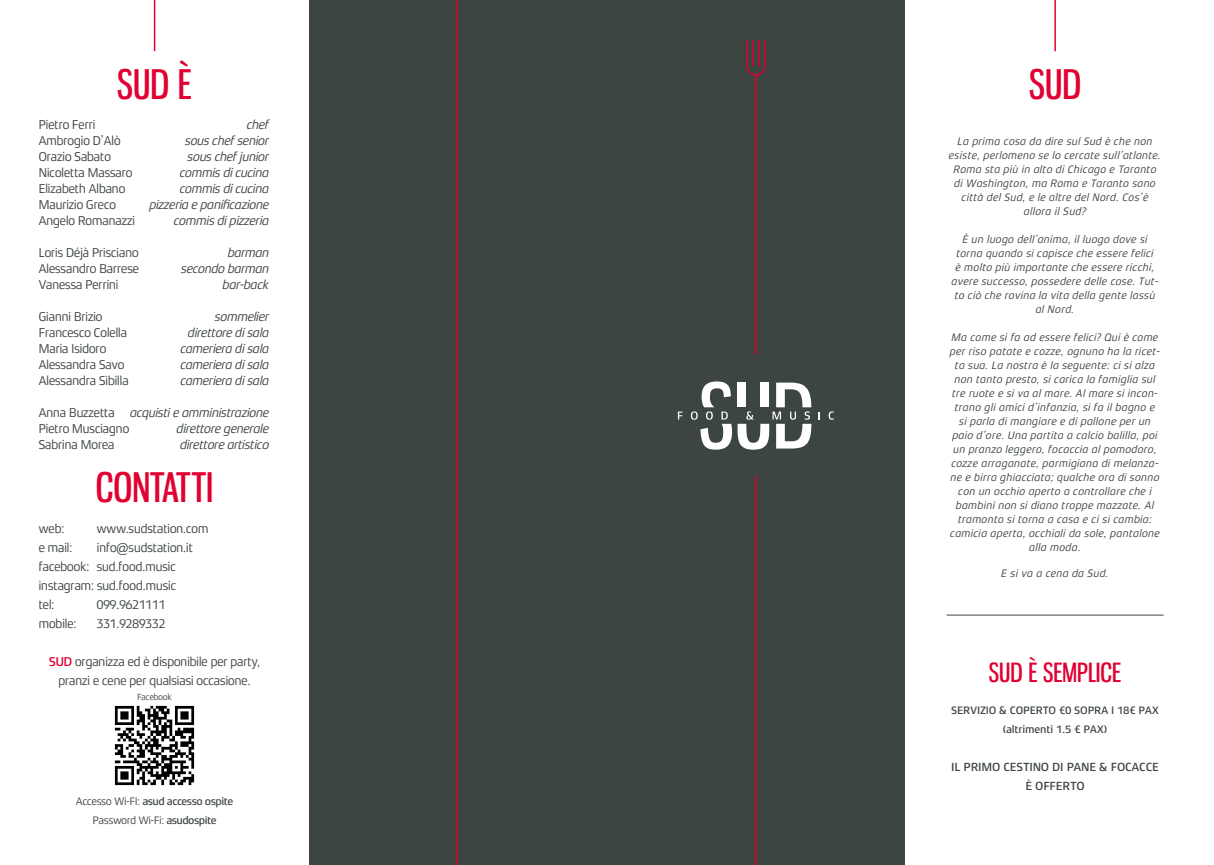
<style>
.page{position:relative;width:1214px;height:865px;background:#fff}
.page>*{position:absolute;margin:0;border:0;box-sizing:border-box;transform-origin:0 0}
.t1{font:40px "Gnuolane Rg";color:#e00031}
.t2{font:26px "Gnuolane Rg";color:#e00031}
.t3{font:13px/19px "Xenois Sans";letter-spacing:-.05em;color:#3d4543;text-align:center}
.t4{font:italic 13px "Xenois Sans";letter-spacing:-.05em;color:#3d4543}
.t5{font:500 12px/19px "Xenois Sans";letter-spacing:-.02em;color:#3d4543;text-align:center}
.t6{font:italic 11px/14px "Xenois Sans";color:#3d4543;text-align:center}
.t7{font:500 11px/19px "Xenois Sans";letter-spacing:-.02em;color:#3d4543;text-align:center}
.t8{font:500 11px "Xenois Sans";letter-spacing:-.05em;color:#3d4543}
.t9{font:11px "Xenois Sans";letter-spacing:-.05em;color:#3d4543}
.t10{font:9px "Xenois Sans";letter-spacing:-.05em;color:#3d4543}
.s1{font-style:normal}
.s2{font-weight:500;color:#e00031}
.s3{font-weight:400}
.s4{font-weight:500}
</style>
<div class="page">
<div style="left:607px;top:0;width:297px;height:865px;background:#3d4543"></div>
<div style="left:309px;top:0;width:298px;height:865px;background:#3d4543"></div>
<hr style="left:755px;top:476px;width:1px;height:389px;background:#e00031">
<svg style="left:677px;top:411px;width:5px;height:8px"></svg>
<svg style="left:690px;top:381px;width:121px;height:68px"></svg>
<svg style="left:828px;top:411px;width:5px;height:8px"></svg>
<svg style="left:746px;top:40px;width:20px;height:315px"></svg>
<hr style="left:456px;top:0;width:2px;height:865px;background:#e00031">
<hr style="left:1054px;top:0;width:1px;height:51px;background:#e00031">
<hr style="left:946px;top:614px;width:217px;height:1px;background:#3d4543">
<hr style="left:154px;top:0;width:1px;height:51px;background:#e00031">
<img style="left:114px;top:705px;width:81px;height:81px">
<p class="t1" style="left:117px;top:60px;width:76px">SUD È</p>
<p class="t3" style="left:38px;top:115px;width:59px">Pietro Ferri</p>
<p class="t4" style="left:247px;top:117px;width:24px">chef</p>
<p class="t3" style="left:38px;top:131px;width:84px">Ambrogio D’Alò</p>
<p class="t4" style="left:185px;top:133px;width:86px">sous chef senior</p>
<p class="t3" style="left:38px;top:147px;width:74px">Orazio Sabato</p>
<p class="t4" style="left:188px;top:149px;width:83px">sous chef junior</p>
<p class="t3" style="left:38px;top:163px;width:96px">Nicoletta Massaro</p>
<p class="t4" style="left:180px;top:165px;width:91px">commis di cucina</p>
<p class="t3" style="left:38px;top:179px;width:89px">Elizabeth Albano</p>
<p class="t4" style="left:180px;top:181px;width:91px">commis di cucina</p>
<p class="t3" style="left:38px;top:195px;width:79px">Maurizio Greco</p>
<p class="t4" style="left:149px;top:197px;width:122px">pizzeria e panificazione</p>
<p class="t3" style="left:38px;top:211px;width:98px">Angelo Romanazzi</p>
<p class="t4" style="left:174px;top:213px;width:97px">commis di pizzeria</p>
<p class="t3" style="left:38px;top:243px;width:102px">Loris Déjà Prisciano</p>
<p class="t4" style="left:228px;top:245px;width:43px">barman</p>
<p class="t3" style="left:38px;top:259px;width:102px">Alessandro Barrese</p>
<p class="t4" style="left:181px;top:261px;width:90px">secondo barman</p>
<p class="t3" style="left:38px;top:275px;width:82px">Vanessa Perrini</p>
<p class="t4" style="left:222px;top:277px;width:48px">bar-back</p>
<p class="t3" style="left:38px;top:307px;width:66px">Gianni Brizio</p>
<p class="t4" style="left:215px;top:309px;width:56px">sommelier</p>
<p class="t3" style="left:38px;top:323px;width:90px">Francesco Colella</p>
<p class="t4" style="left:188px;top:325px;width:83px">direttore di sala</p>
<p class="t3" style="left:38px;top:339px;width:70px">Maria Isidoro</p>
<p class="t4" style="left:180px;top:341px;width:91px">cameriera di sala</p>
<p class="t3" style="left:38px;top:355px;width:88px">Alessandra Savo</p>
<p class="t4" style="left:180px;top:357px;width:91px">cameriera di sala</p>
<p class="t3" style="left:38px;top:371px;width:92px">Alessandra Sibilla</p>
<p class="t4" style="left:180px;top:373px;width:91px">cameriera di sala</p>
<p class="t4" style="left:38px;top:405px;width:232px"><span class="s1">Anna Buzzetta</span> acquisti e amministrazione</p>
<p class="t3" style="left:38px;top:419px;width:93px">Pietro Musciagno</p>
<p class="t4" style="left:177px;top:421px;width:94px">direttore generale</p>
<p class="t3" style="left:38px;top:435px;width:78px">Sabrina Morea</p>
<p class="t4" style="left:180px;top:437px;width:91px">direttore artistico</p>
<p class="t1" style="left:96px;top:463px;width:119px">CONTATTI</p>
<p class="t3" style="left:38px;top:519px;width:28px">web:</p>
<p class="t3" style="left:96px;top:519px;width:114px">www.sudstation.com</p>
<p class="t3" style="left:38px;top:538px;width:36px">e mail:</p>
<p class="t3" style="left:96px;top:538px;width:98px">info@sudstation.it</p>
<p class="t3" style="left:38px;top:557px;width:139px">facebook: sud.food.music</p>
<p class="t3" style="left:38px;top:576px;width:139px">instagram: sud.food.music</p>
<p class="t3" style="left:38px;top:595px;width:18px">tel:</p>
<p class="t3" style="left:96px;top:595px;width:71px">099.9621111</p>
<p class="t3" style="left:38px;top:614px;width:40px">mobile:</p>
<p class="t3" style="left:96px;top:614px;width:71px">331.9289332</p>
<p class="t3" style="left:49px;top:652px;width:213px"><span class="s2">SUD</span> organizza ed è disponibile per party, pranzi e cene per qualsiasi occasione.</p>
<p class="t10" style="left:137px;top:692px;width:36px">Facebook</p>
<p class="t8" style="left:76px;top:795px;width:159px"><span class="s3">Accesso Wi-FI:</span> asud accesso ospite</p>
<p class="t9" style="left:93px;top:814px;width:125px">Password Wi-Fi: <span class="s4">asudospite</span></p>
<p class="t1" style="left:1028px;top:60px;width:54px">SUD</p>
<p class="t6" style="left:948px;top:134px;width:214px">La prima cosa da dire sul Sud è che non esiste, perlomeno se lo cercate sull’atlante.<br>Roma sta più in alto di Chicago e Taranto di Washington, ma Roma e Taranto sono città del Sud, e le altre del Nord. Cos’è allora il Sud?</p>
<p class="t6" style="left:951px;top:232px;width:209px">È un luogo dell’anima, il luogo dove si torna quando si capisce che essere felici<br>è molto più importante che essere ricchi, avere successo, possedere delle cose. Tut&shy;to ciò che rovina la vita della gente lassù al Nord.</p>
<p class="t6" style="left:949px;top:330px;width:212px">Ma come si fa ad essere felici? Qui è come per riso patate e cozze, ognuno ha la ricet&shy;ta sua. La nostra è la seguente: ci si alza non tanto presto, si carica la famiglia sul tre ruote e si va al mare. Al mare si incon&shy;trano gli amici d’infanzia, si fa il bagno e si parla di mangiare e di pallone per un paio d’ore. Una partita a calcio balilla, poi un pranzo leggero, focaccia al pomodoro, cozze arraganate, parmigiana di melanza&shy;ne e birra ghiacciata; qualche ora di sonno con un occhio aperto a controllare che i bambini non si diano troppe mazzate. Al tramonto si torna a casa e ci si cambia: camicia aperta, occhiali da sole, pantalone alla moda.</p>
<p class="t6" style="left:1001px;top:566px;width:109px">E si va a cena da Sud.</p>
<p class="t2" style="left:988px;top:656px;width:134px">SUD È SEMPLICE</p>
<p class="t7" style="left:950px;top:700px;width:210px">SERVIZIO &amp; COPERTO €0 SOPRA I 18€ PAX (altrimenti 1.5 € PAX)</p>
<p class="t5" style="left:951px;top:757px;width:209px">IL PRIMO CESTINO DI PANE &amp; FOCACCE<br>È OFFERTO</p>
</div>
